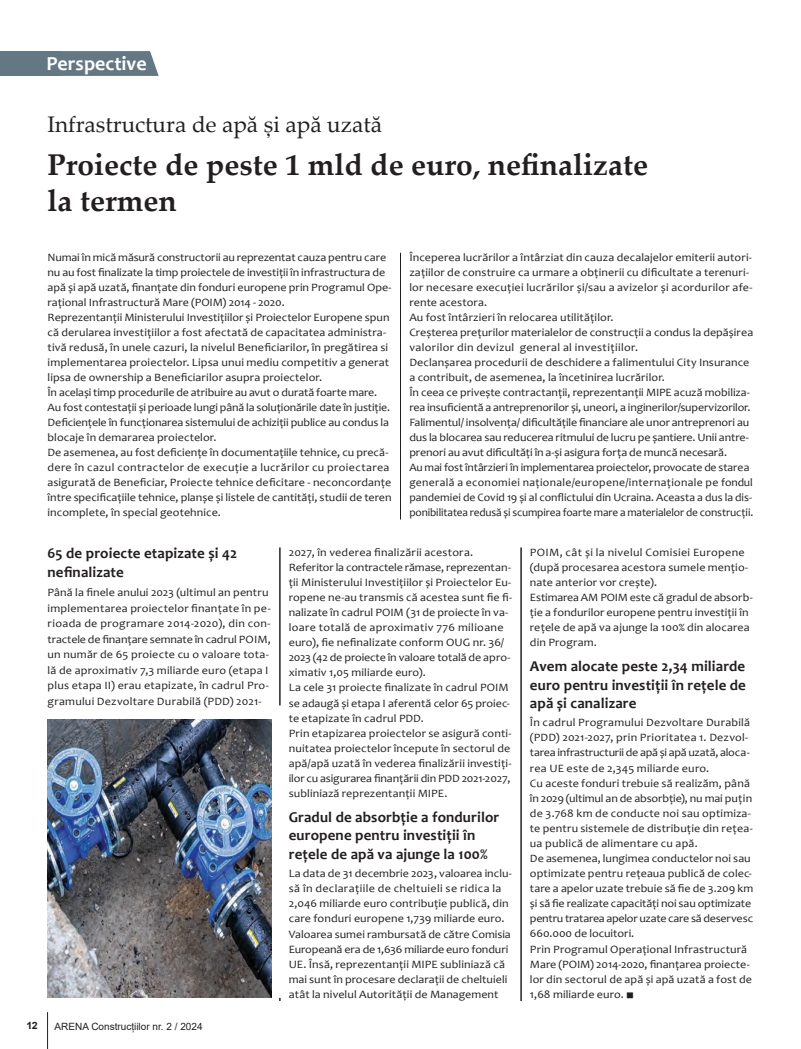
<style>
.page{position:relative;width:801px;height:1049px;background:#fff}
.page>*{position:absolute;margin:0;border:0;box-sizing:border-box;transform-origin:0 0}
.titlu{font:700 30px/36px "Palatino Linotype";color:#231f20}
.supratitlu{font:22.5px "Palatino Linotype";color:#231f20}
.t1{font:700 20px "Candara";color:#fff}
.subsub{font:700 15px/18.1px "Candara";letter-spacing:.01em;color:#231f20}
.strans{font:11.25px/15.1px "Candara";letter-spacing:.005em;color:#231f20;scale:1.07 1}
.strans-2{font:11.25px/15.1px "Candara";letter-spacing:.005em;color:#231f20;scale:1.06 1}
.strans-3{font:11.25px/15px "Candara";letter-spacing:.005em;color:#231f20;scale:1.04 1}
.t2{font:10px "Arial";color:#231f20}
.t3{font:700 10px "Arial";color:#231f20;scale:1.07 1}
</style>
<div class="page">
<div style="left:0;top:51px;width:61px;height:25px;background:#647883"></div>
<hr style="left:47px;top:1011px;width:1px;height:37px;background:#231f20">
<svg style="left:61px;top:51px;width:97px;height:25px;background:#6a7d88"></svg>
<hr style="left:400px;top:253px;width:1px;height:266px;background:#231f20">
<hr style="left:279px;top:547px;width:1px;height:158px;background:#231f20">
<hr style="left:520px;top:547px;width:1px;height:453px;background:#231f20">
<img style="left:48px;top:719px;width:223px;height:278px">
<h3 class="t1" style="left:46px;top:51px;width:102px">Perspective</h3>
<p class="supratitlu" style="left:48px;top:108px;width:336px">Infrastructura de apă și apă uzată</p>
<p class="titlu" style="left:48px;top:146px;width:601px">Proiecte de peste 1 mld de euro, nefinalizate la termen</p>
<p class="strans" style="left:48px;top:250px;width:323px">Numai în mică măsură constructorii au reprezentat cauza pentru care nu au fost finalizate la timp proiectele de investiții în infrastructura de apă și apă uzată, finanțate din fonduri europene prin Programul Ope&shy;rațional Infrastructură Mare (POIM) 2014 - 2020.</p>
<p class="strans" style="left:48px;top:310px;width:321px">Reprezentanții Ministerului Investițiilor și Proiectelor Europene spun că derularea investițiilor a fost afectată de capacitatea administra&shy;tivă redusă, în unele cazuri, la nivelul Beneficiarilor, în pregătirea si implementarea proiectelor. Lipsa unui mediu competitiv a generat lipsa de ownership a Beneficiarilor asupra proiectelor.</p>
<p class="strans-2" style="left:48px;top:385px;width:324px">În același timp procedurile de atribuire au avut o durată foarte mare.<br>Au fost contestații și perioade lungi până la soluționările date în justiție.</p>
<p class="strans" style="left:48px;top:415px;width:320px">Deficiențele în funcționarea sistemului de achiziții publice au condus la blocaje în demararea proiectelor.</p>
<p class="strans" style="left:48px;top:445px;width:323px">De asemenea, au fost deficiențe în documentațiile tehnice, cu precă&shy;dere în cazul contractelor de execuție a lucrărilor cu proiectarea asigurată de Beneficiar, Proiecte tehnice deficitare - neconcordanțe între specificațiile tehnice, planșe și listele de cantități, studii de teren incomplete, în special geotehnice.</p>
<p class="strans" style="left:409px;top:250px;width:322px">Începerea lucrărilor a întârziat din cauza decalajelor emiterii autori&shy;zațiilor de construire ca urmare a obținerii cu dificultate a terenuri&shy;lor necesare execuției lucrărilor și/sau a avizelor și acordurilor afe&shy;rente acestora.</p>
<p class="strans" style="left:409px;top:309px;width:192px">Au fost întârzieri în relocarea utilităților.</p>
<p class="strans" style="left:409px;top:325px;width:323px">Creșterea prețurilor materialelor de construcții a condus la depășirea valorilor din devizul general al investițiilor.</p>
<p class="strans" style="left:409px;top:355px;width:319px">Declanșarea procedurii de deschidere a falimentului City Insurance a contribuit, de asemenea, la încetinirea lucrărilor.</p>
<p class="strans-2" style="left:409px;top:385px;width:323px">În ceea ce privește contractanții, reprezentanții MIPE acuză mobiliza&shy;rea insuficientă a antreprenorilor și, uneori, a inginerilor/supervizorilor.</p>
<p class="strans" style="left:409px;top:415px;width:319px;text-align:justify">Falimentul/ insolvența/ dificultățile financiare ale unor antreprenori au dus la blocarea sau reducerea ritmului de lucru pe șantiere. Unii antre&shy;prenori au avut dificultăți în a-și asigura forța de muncă necesară.</p>
<p class="strans-3" style="left:409px;top:460px;width:332px">Au mai fost întârzieri în implementarea proiectelor, provocate de starea generală a economiei naționale/europene/internaționale pe fondul pandemiei de Covid 19 și al conflictului din Ucraina. Aceasta a dus la dis&shy;ponibilitatea redusă și scumpirea foarte mare a materialelor de construcții.</p>
<p class="subsub" style="left:48px;top:544px;width:191px;line-height:18.5px">65 de proiecte etapizate și 42 nefinalizate</p>
<p class="strans" style="left:48px;top:584px;width:210px;line-height:15.5px">Până la finele anului 2023 (ultimul an pentru implementarea proiectelor finanțate în pe&shy;rioada de programare 2014-2020), din con&shy;tractele de finanțare semnate în cadrul POIM, un număr de 65 proiecte cu o valoare tota&shy;lă de aproximativ 7,3 miliarde euro (etapa I plus etapa II) erau etapizate, în cadrul Pro&shy;gramului Dezvoltare Durabilă (PDD) 2021-</p>
<p class="t3" style="left:26px;top:1018px;width:12px">12</p>
<p class="t2" style="left:55px;top:1018px;width:149px">ARENA Construcțiilor nr. 2 / 2024</p>
<p class="strans" style="left:288px;top:544px;width:174px">2027, în vederea finalizării acestora.</p>
<p class="strans" style="left:288px;top:559px;width:210px">Referitor la contractele rămase, reprezentan&shy;ții Ministerului Investițiilor și Proiectelor Eu&shy;ropene ne-au transmis că acestea sunt fie fi&shy;nalizate în cadrul POIM (31 de proiecte în va&shy;loare totală de aproximativ 776 milioane euro), fie nefinalizate conform OUG nr. 36/</p>
<p class="strans" style="left:288px;top:649px;width:208px">2023 (42 de proiecte în valoare totală de apro&shy;ximativ 1,05 miliarde euro).</p>
<p class="strans" style="left:288px;top:680px;width:208px;text-align:justify">La cele 31 proiecte finalizate în cadrul POIM se adaugă și etapa I aferentă celor 65 proiec&shy;te etapizate în cadrul PDD.</p>
<p class="strans" style="left:288px;top:725px;width:209px;text-align:justify">Prin etapizarea proiectelor se asigură conti&shy;nuitatea proiectelor începute în sectorul de apă/apă uzată în vederea finalizării investiți&shy;ilor cu asigurarea finanțării din PDD 2021-2027, subliniază reprezentanții MIPE.</p>
<p class="subsub" style="left:288px;top:808px;width:212px">Gradul de absorbție a fondurilor europene pentru investiții în rețele de apă va ajunge la 100%</p>
<p class="strans" style="left:288px;top:865px;width:210px">La data de 31 decembrie 2023, valoarea inclu&shy;să în declarațiile de cheltuieli se ridica la 2,046 miliarde euro contribuție publică, din care fonduri europene 1,739 miliarde euro.</p>
<p class="strans" style="left:288px;top:925px;width:209px">Valoarea sumei rambursată de către Comisia Europeană era de 1,636 miliarde euro fonduri UE. Însă, reprezentanții MIPE subliniază că mai sunt în procesare declarații de cheltuieli atât la nivelul Autorității de Management</p>
<p class="strans" style="left:529px;top:544px;width:205px">POIM, cât și la nivelul Comisiei Europene (după procesarea acestora sumele mențio&shy;nate anterior vor crește).</p>
<p class="strans-2" style="left:529px;top:589px;width:212px">Estimarea AM POIM este că gradul de absorb&shy;ție a fondurilor europene pentru investiții în rețele de apă va ajunge la 100% din alocarea din Program.</p>
<p class="subsub" style="left:529px;top:657px;width:217px;text-align:justify">Avem alocate peste 2,34 miliarde euro pentru investiții în rețele de apă și canalizare</p>
<p class="strans" style="left:529px;top:714px;width:207px">În cadrul Programului Dezvoltare Durabilă (PDD) 2021-2027, prin Prioritatea 1. Dezvol&shy;tarea infrastructurii de apă și apă uzată, aloca&shy;rea UE este de 2,345 miliarde euro.</p>
<p class="strans" style="left:529px;top:775px;width:209px">Cu aceste fonduri trebuie să realizăm, până în 2029 (ultimul an de absorbție), nu mai puțin de 3.768 km de conducte noi sau optimiza&shy;te pentru sistemele de distribuție din rețea&shy;ua publică de alimentare cu apă.</p>
<p class="strans" style="left:529px;top:850px;width:210px">De asemenea, lungimea conductelor noi sau optimizate pentru rețeaua publică de colec&shy;tare a apelor uzate trebuie să fie de 3.209 km și să fie realizate capacități noi sau optimizate pentru tratarea apelor uzate care să deservesc 660.000 de locuitori.</p>
<p class="strans" style="left:529px;top:940px;width:209px">Prin Programul Operațional Infrastructură Mare (POIM) 2014-2020, finanţarea proiecte&shy;lor din sectorul de apă și apă uzată a fost de 1,68 miliarde euro. ■</p>
</div>
